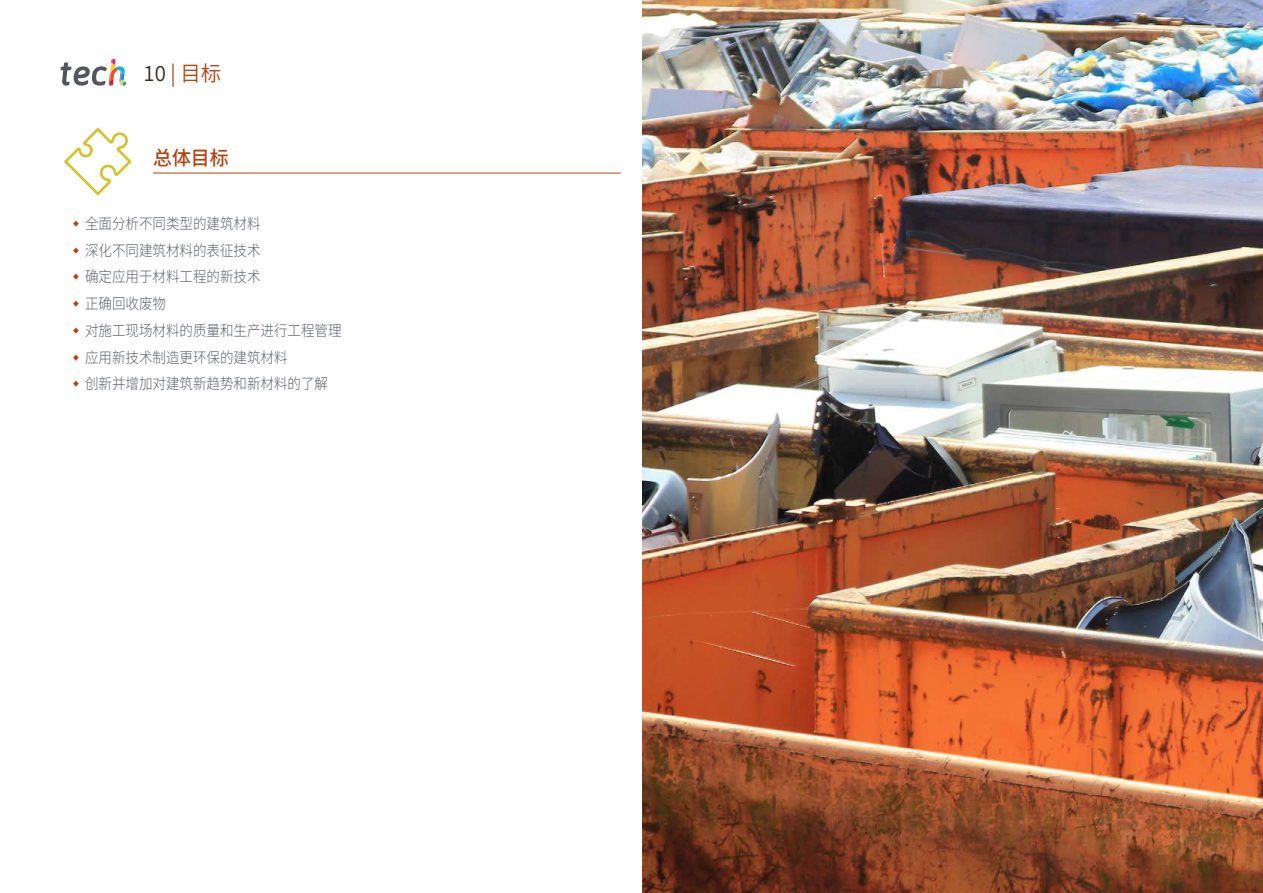
<style>
.page{position:relative;width:1263px;height:893px;background:#fff}
.page>*{position:absolute;margin:0;border:0;box-sizing:border-box;transform-origin:0 0}
.t1{font:21px "Source Han Sans CN";color:#ae4615}
.t2{font:500 19.5px "Source Han Sans CN";color:#ae4615}
.t3{font:300 15px/26.7px "Source Han Sans CN";color:#61646a;scale:.9 1}
.s1{color:#312e20}
</style>
<div class="page">
<svg style="left:61px;top:59px;width:65px;height:27px"></svg>
<img style="left:642px;top:0;width:621px;height:893px">
<svg style="left:64px;top:127px;width:68px;height:69px"></svg>
<hr style="left:153px;top:173px;width:468px;height:1px;background:#ae4615">
<h1 class="t1" style="left:144px;top:61px;width:79px"><span class="s1">10</span> | 目标</h1>
<h2 class="t2" style="left:153px;top:147px;width:77px">总体目标</h2>
<p class="t3" style="left:85px;top:210px;width:287px">全面分析不同类型的建筑材料<br>深化不同建筑材料的表征技术<br>确定应用于材料工程的新技术<br>正确回收废物<br>对施工现场材料的质量和生产进行工程管理应用新技术制造更环保的建筑材料<br>创新并增加对建筑新趋势和新材料的了解</p>
</div>
